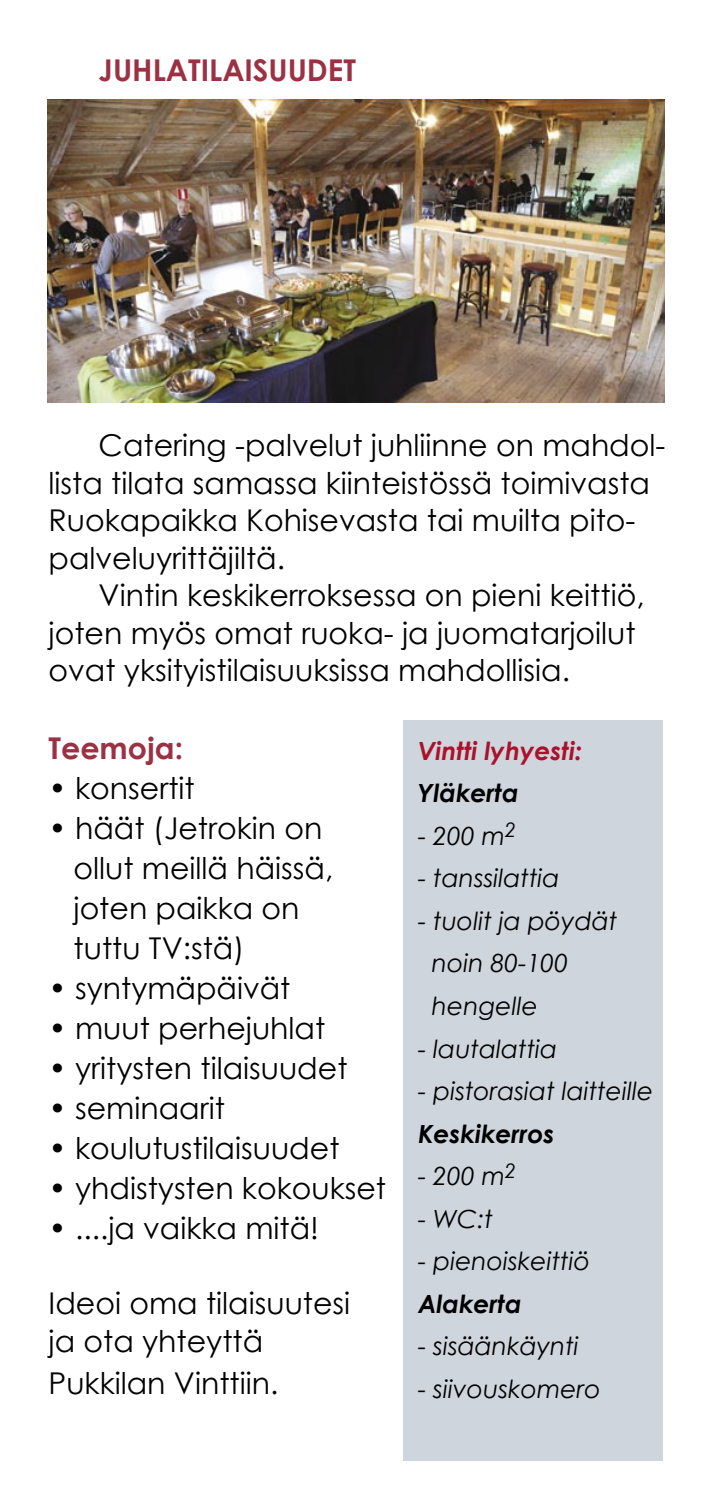
<style>
.page{position:relative;width:702px;height:1489px;background:#fff}
.page>*{position:absolute;margin:0;border:0;box-sizing:border-box;transform-origin:0 0}
.t1{font:30px/37.5px "Century Gothic";color:#000}
.t2{font:700 30px "Century Gothic";color:#9c3144}
.t3{font:italic 25px "Century Gothic";color:#000}
.t4{font:italic 700 25px "Century Gothic";color:#000}
.t5{font:italic 700 25px "Century Gothic";color:#a9122a}
</style>
<div class="page">
<img style="left:48px;top:99px;width:616px;height:303px">
<div style="left:403px;top:720px;width:260px;height:740px;background:#ced5dc"></div>
<p class="t2" style="left:99px;top:51px;width:259px">JUHLATILAISUUDET</p>
<p class="t1" style="left:49px;top:426px;width:618px;text-indent:50px">Catering -palvelut juhliinne on mahdol&shy;lista tilata samassa kiinteistössä toimivasta Ruokapaikka Kohisevasta tai muilta pito&shy;palveluyrittäjiltä.</p>
<p class="t1" style="left:49px;top:576px;width:597px;text-indent:50px">Vintin keskikerroksessa on pieni keittiö, joten myös omat ruoka- ja juomatarjoilut ovat yksityistilaisuuksissa mahdollisia.</p>
<p class="t2" style="left:49px;top:729px;width:136px">Teemoja:</p>
<p class="t1" style="left:49px;top:769px;width:148px">• konsertit</p>
<p class="t1" style="left:49px;top:809px;width:275px">• häät (Jetrokin on</p>
<p class="t1" style="left:74px;top:849px;width:261px">ollut meillä häissä,</p>
<p class="t1" style="left:74px;top:889px;width:227px">joten paikka on</p>
<p class="t1" style="left:74px;top:929px;width:172px">tuttu TV:stä)</p>
<p class="t1" style="left:49px;top:969px;width:243px">• syntymäpäivät</p>
<p class="t1" style="left:49px;top:1009px;width:278px">• muut perhejuhlat</p>
<p class="t1" style="left:49px;top:1049px;width:300px">• yritysten tilaisuudet</p>
<p class="t1" style="left:49px;top:1089px;width:178px">• seminaarit</p>
<p class="t1" style="left:49px;top:1129px;width:292px">• koulutustilaisuudet</p>
<p class="t1" style="left:49px;top:1169px;width:339px">• yhdistysten kokoukset</p>
<p class="t1" style="left:49px;top:1209px;width:272px">• ....ja vaikka mitä!</p>
<p class="t1" style="left:49px;top:1284px;width:303px">Ideoi oma tilaisuutesi</p>
<p class="t1" style="left:49px;top:1321px;width:216px">ja ota yhteyttä</p>
<p class="t1" style="left:49px;top:1364px;width:231px">Pukkilan Vinttiin.</p>
<p class="t5" style="left:418px;top:734px;width:165px">Vintti lyhyesti:</p>
<p class="t4" style="left:418px;top:777px;width:102px">Yläkerta</p>
<p class="t3" style="left:418px;top:820px;width:100px">- 200 m<sup>2</sup></p>
<p class="t3" style="left:418px;top:863px;width:143px">- tanssilattia</p>
<p class="t3" style="left:418px;top:905px;width:201px">- tuolit ja pöydät</p>
<p class="t3" style="left:432px;top:948px;width:138px">noin 80-100</p>
<p class="t3" style="left:432px;top:990px;width:108px">hengelle</p>
<p class="t3" style="left:418px;top:1033px;width:141px">- lautalattia</p>
<p class="t3" style="left:418px;top:1075px;width:237px">- pistorasiat laitteille</p>
<p class="t4" style="left:418px;top:1117px;width:138px">Keskikerros</p>
<p class="t3" style="left:418px;top:1160px;width:100px">- 200 m<sup>2</sup></p>
<p class="t3" style="left:418px;top:1203px;width:76px">- WC:t</p>
<p class="t3" style="left:418px;top:1245px;width:173px">- pienoiskeittiö</p>
<p class="t4" style="left:418px;top:1287px;width:105px">Alakerta</p>
<p class="t3" style="left:418px;top:1330px;width:162px">- sisäänkäynti</p>
<p class="t3" style="left:418px;top:1373px;width:184px">- siivouskomero</p>
</div>
